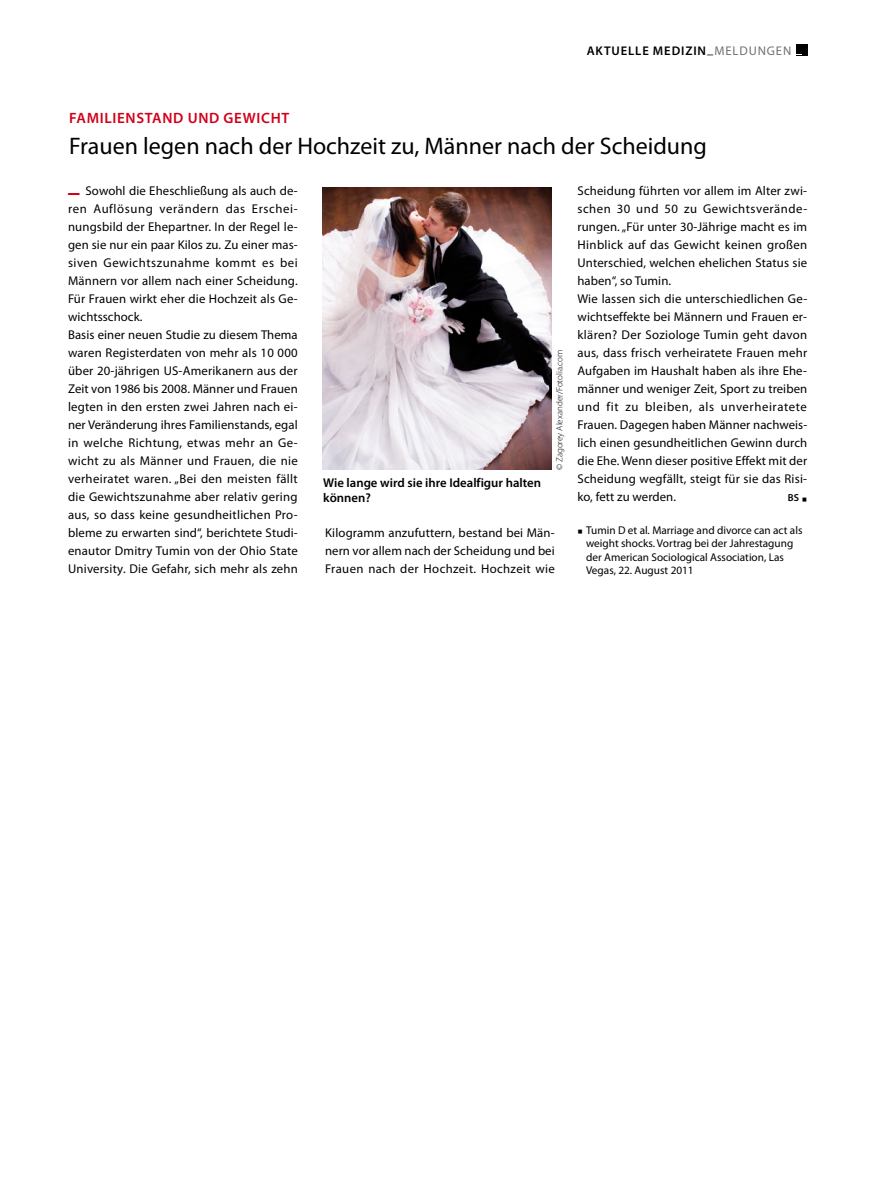
<style>
.page{position:relative;width:893px;height:1187px;background:#fff}
.page>*{position:absolute;margin:0;border:0;box-sizing:border-box;transform-origin:0 0}
.t1{font:40.2px "Myriad Pro";color:#d10019;scale:.57 1}
.t2{font:24px "Myriad Pro";color:#000}
.t3{font:600 15px "Myriad Pro";letter-spacing:.045em;color:#d10019}
.t4{font:12.75px/18px "Myriad Pro";letter-spacing:.015em;color:#000}
.t5{font:600 12.75px/15px "Myriad Pro";color:#000}
.t6{font:600 12.6px "Myriad Pro";letter-spacing:.07em;color:#000}
.t7{font:11.25px/13.5px "Myriad Pro";color:#000}
.t8{font:10.2px "Myriad Pro Semibold SC800";color:#000}
.t9{font:300 9px "Myriad Pro";color:#000}
.s1{font-weight:400;color:#707172}
.s2{font-family:"Minion Pro";font-size:13.5px}
</style>
<div class="page">
<img style="left:322px;top:187px;width:230px;height:282px">
<div style="left:795px;top:44px;width:12px;height:12px;background:#000"></div>
<p class="t6" style="left:586px;top:46px;width:206px">AKTUELLE MEDIZIN<sub>–</sub><span class="s1">MELDUNGEN</span></p>
<p class="t3" style="left:69px;top:112px;width:221px">FAMILIENSTAND UND GEWICHT</p>
<h2 class="t2" style="left:69px;top:137px;width:639px">Frauen legen nach der Hochzeit zu, Männer nach der Scheidung</h2>
<h1 class="t1" style="left:68px;top:161px;width:22px">_</h1>
<p class="t4" style="left:68px;top:183px;width:231px;text-indent:17px">Sowohl die Eheschließung als auch de&shy;ren Auflösung verändern das Erschei&shy;nungsbild der Ehepartner. In der Regel le&shy;gen sie nur ein paar Kilos zu. Zu einer mas&shy;siven Gewichtszunahme kommt es bei Männern vor allem nach einer Scheidung.<br>Für Frauen wirkt eher die Hochzeit als Ge&shy;wichtsschock.<br>Basis einer neuen Studie zu diesem Thema waren Registerdaten von mehr als 10 000 über 20-jährigen US-Amerikanern aus der Zeit von 1986 bis 2008. Männer und Frauen legten in den ersten zwei Jahren nach ei&shy;ner Veränderung ihres Familienstands, egal in welche Richtung, etwas mehr an Ge&shy;wicht zu als Männer und Frauen, die nie verheiratet waren. „Bei den meisten fällt die Gewichtszunahme aber relativ gering aus, so dass keine gesundheitlichen Pro&shy;bleme zu erwarten sind“, berichtete Studi&shy;enautor Dmitry Tumin von der Ohio State University. Die Gefahr, sich mehr als zehn</p>
<p class="t4" style="left:577px;top:183px;width:231px">Scheidung führten vor allem im Alter zwi&shy;schen 30 und 50 zu Gewichtsverände&shy;rungen. „Für unter 30-Jährige macht es im Hinblick auf das Gewicht keinen großen Unterschied, welchen ehelichen Status sie haben“, so Tumin.<br>Wie lassen sich die unterschiedlichen Ge&shy;wichtseffekte bei Männern und Frauen er&shy;klären? Der Soziologe Tumin geht davon aus, dass frisch verheiratete Frauen mehr Aufgaben im Haushalt haben als ihre Ehe&shy;männer und weniger Zeit, Sport zu treiben und fit zu bleiben, als unverheiratete Frauen. Dagegen haben Männer nachweis&shy;lich einen gesundheitlichen Gewinn durch die Ehe. Wenn dieser positive Effekt mit der Scheidung wegfällt, steigt für sie das Risi&shy;ko, fett zu werden.</p>
<p class="t9" style="left:556px;top:470px;width:122px;rotate:-90deg">© Zagorey Alexander/Fotolia.com</p>
<p class="t5" style="left:323px;top:476px;width:219px">Wie lange wird sie ihre Idealfigur halten können?</p>
<p class="t8" style="left:787px;top:492px;width:21px">BS <span class="s2">■</span></p>
<p class="t7" style="left:586px;top:524px;width:218px;text-indent:-9px"><span class="s2">■</span> Tumin D et al. Marriage and divorce can act als weight shocks. Vortrag bei der Jahrestagung der American Sociological Association, Las Vegas, 22. August 2011</p>
<p class="t4" style="left:325px;top:525px;width:231px;text-align:justify">Kilogramm anzufuttern, bestand bei Män&shy;nern vor allem nach der Scheidung und bei Frauen nach der Hochzeit. Hochzeit wie</p>
</div>
